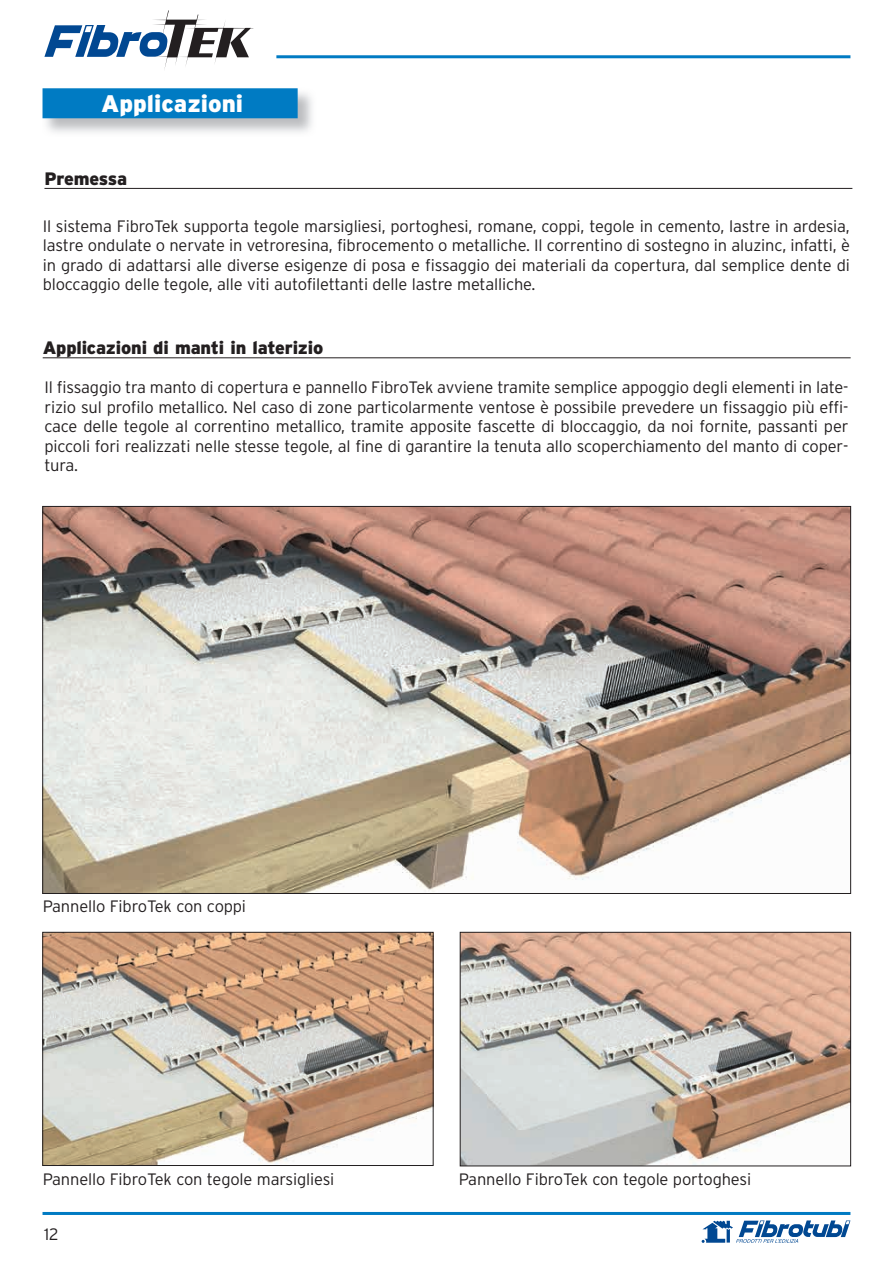
<style>
.page{position:relative;width:893px;height:1263px;background:#fff}
.page>*{position:absolute;margin:0;border:0;box-sizing:border-box;transform-origin:0 0}
.t1{font:900 24px "Interstate";color:#fff}
.t2{font:900 18px "Interstate";letter-spacing:-.01em;color:#231f20}
.t3{font:300 16.5px/19.5px "Interstate";letter-spacing:-.01em;color:#231f20;text-align:justify}
</style>
<div class="page">
<hr style="left:43px;top:1212px;width:807px;height:3px;background:#007bc3">
<svg style="left:702px;top:1220px;width:148px;height:23px"></svg>
<svg style="left:44px;top:10px;width:210px;height:59px"></svg>
<hr style="left:276px;top:55px;width:574px;height:3px;background:#007bc3">
<img style="left:45px;top:508px;width:804px;height:384px">
<img style="left:45px;top:934px;width:386px;height:230px">
<div style="left:43px;top:932px;width:390px;height:234px;border:1px solid #231f20"></div>
<hr style="left:44px;top:188px;width:808px;height:1px;background:#231f20">
<hr style="left:43px;top:357px;width:808px;height:1px;background:#231f20">
<img style="left:462px;top:934px;width:387px;height:230px">
<div style="left:460px;top:932px;width:391px;height:234px;border:1px solid #231f20"></div>
<div style="left:43px;top:88px;width:255px;height:30px;background:#007bc3"></div>
<h1 class="t1" style="left:101px;top:89px;width:143px">Applicazioni</h1>
<p class="t2" style="left:44px;top:168px;width:84px">Premessa</p>
<p class="t3" style="left:43px;top:216px;width:809px">Il sistema FibroTek supporta tegole marsigliesi, portoghesi, romane, coppi, tegole in cemento, lastre in ardesia, lastre ondulate o nervate in vetroresina, fibrocemento o metalliche. Il correntino di sostegno in aluzinc, infatti, è in grado di adattarsi alle diverse esigenze di posa e fissaggio dei materiali da copertura, dal semplice dente di bloccaggio delle tegole, alle viti autofilettanti delle lastre metalliche.</p>
<p class="t2" style="left:43px;top:337px;width:282px">Applicazioni di manti in laterizio</p>
<p class="t3" style="left:44px;top:377px;width:805px">Il fissaggio tra manto di copertura e pannello FibroTek avviene tramite semplice appoggio degli elementi in late&shy;rizio sul profilo metallico. Nel caso di zone particolarmente ventose è possibile prevedere un fissaggio più effi&shy;cace delle tegole al correntino metallico, tramite apposite fascette di bloccaggio, da noi fornite, passanti per piccoli fori realizzati nelle stesse tegole, al fine di garantire la tenuta allo scoperchiamento del manto di coper&shy;tura.</p>
<p class="t3" style="left:43px;top:896px;width:205px">Pannello FibroTek con coppi</p>
<p class="t3" style="left:43px;top:1169px;width:293px">Pannello FibroTek con tegole marsigliesi</p>
<p class="t3" style="left:459px;top:1169px;width:294px">Pannello FibroTek con tegole portoghesi</p>
<p class="t3" style="left:44px;top:1224px;width:16px">12</p>
</div>
